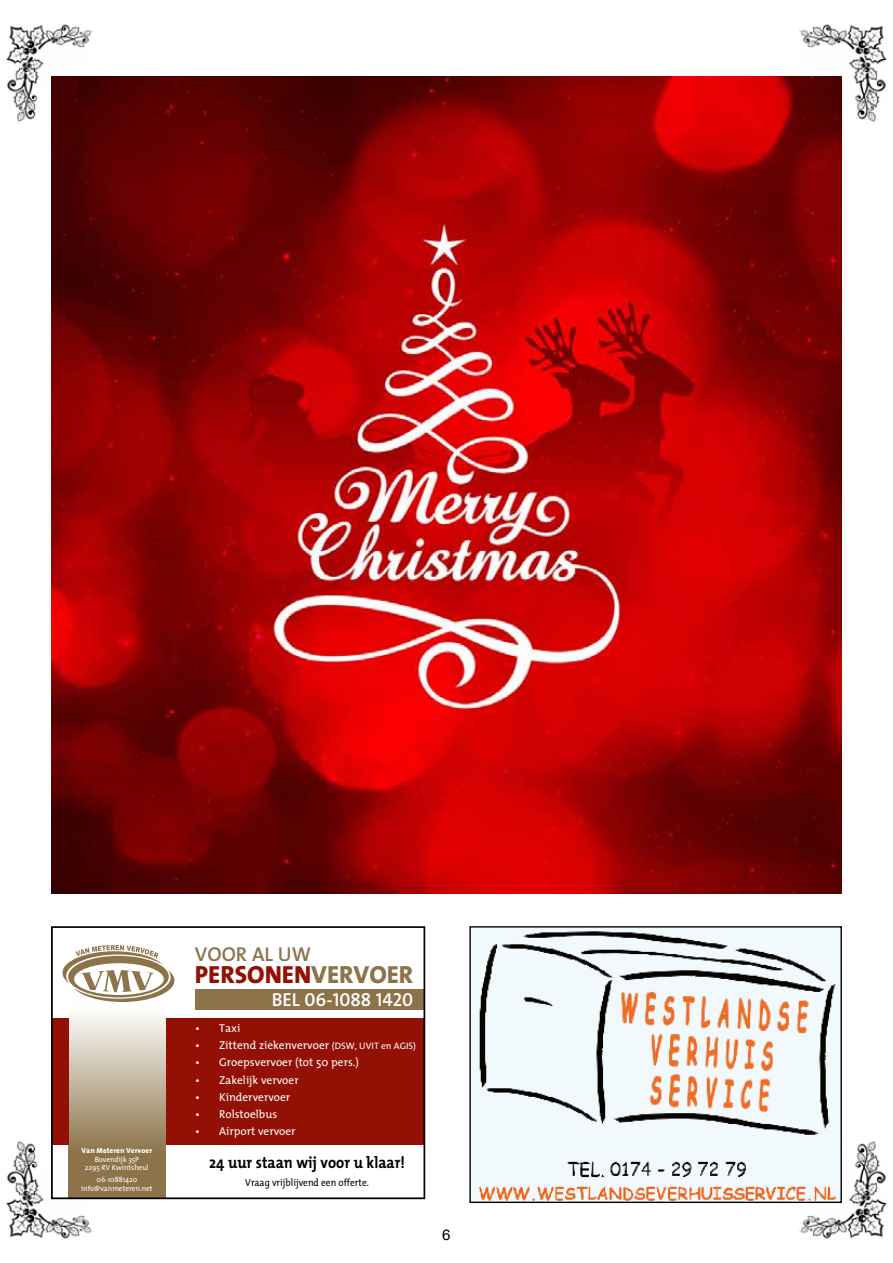
<style>
.page{position:relative;width:893px;height:1263px;background:#fff}
.page>*{position:absolute;margin:0;border:0;box-sizing:border-box;transform-origin:0 0}
.t1{font:24.9px "The Mix Extra Bold Caps";color:#931004}
.t2{font:20.1px "The Mix Semi Bold Caps";color:#8d734a}
.t3{font:18.9px "The Mix Semi Bold Caps";color:#fff}
.t4{font:700 16.35px "The Mix";color:#000;scale:.9 1}
.t5{font:15px "Helvetica World";color:#000}
.t6{font:11.4px "The Mix";color:#fff}
.t7{font:10.35px "The Mix";color:#000;scale:.9 1}
.t8{font:7.5px/8.4px "The Mix";color:#fff;text-align:center}
.t9{font:800 7.5px "The Mix";color:#fff}
.s1{color:#8d734a}
.s2{font-size:9.45px}
</style>
<div class="page">
<img style="left:6px;top:24px;width:87px;height:98px">
<img style="left:6px;top:1141px;width:87px;height:98px">
<img style="left:800px;top:24px;width:87px;height:98px">
<img style="left:800px;top:1141px;width:87px;height:98px">
<svg style="left:68px;top:1016px;width:98px;height:180px;background:#b5a288"></svg>
<svg style="left:62px;top:945px;width:112px;height:57px"></svg>
<div style="left:166px;top:1018px;width:258px;height:126px;background:#931004"></div>
<div style="left:52px;top:1018px;width:16px;height:126px;background:#931004"></div>
<div style="left:195px;top:989px;width:229px;height:20px;background:#8d734a"></div>
<div style="left:51px;top:926px;width:374px;height:273px;border:2px solid #000"></div>
<img style="left:471px;top:928px;width:369px;height:273px">
<div style="left:469px;top:926px;width:373px;height:277px;border:1px solid #000"></div>
<img style="left:51px;top:77px;width:791px;height:816px">
<p class="t9" style="left:82px;top:1144px;width:72px">Van Meteren Vervoer</p>
<p class="t8" style="left:85px;top:1155px;width:65px">Bovendijk 35P<br>2295 RV Kwintsheul</p>
<p class="t8" style="left:81px;top:1175px;width:73px">06-10881420 info@vanmeteren.net</p>
<h2 class="t2" style="left:195px;top:938px;width:118px">VOOR AL UW</h2>
<h1 class="t1" style="left:195px;top:954px;width:220px">PERSONEN<span class="s1">VERVOER</span></h1>
<h3 class="t3" style="left:272px;top:983px;width:143px">BEL 06-1088 1420</h3>
<p class="t6" style="left:195px;top:1019px;width:47px">• Taxi</p>
<p class="t6" style="left:195px;top:1036px;width:222px">• Zittend ziekenvervoer <span class="s2">(DSW, UVIT en AGIS)</span></p>
<p class="t6" style="left:195px;top:1053px;width:165px">• Groepsvervoer (tot 50 pers.)</p>
<p class="t6" style="left:195px;top:1070px;width:105px">• Zakelijk vervoer</p>
<p class="t6" style="left:195px;top:1087px;width:97px">• Kindervervoer</p>
<p class="t6" style="left:195px;top:1104px;width:84px">• Rolstoelbus</p>
<p class="t6" style="left:195px;top:1122px;width:102px">• Airport vervoer</p>
<h3 class="t4" style="left:209px;top:1149px;width:219px">24 uur staan wij voor u klaar!</h3>
<p class="t7" style="left:245px;top:1174px;width:139px">Vraag vrijblijvend een offerte.</p>
<h3 class="t5" style="left:442px;top:1226px;width:10px">6</h3>
</div>
